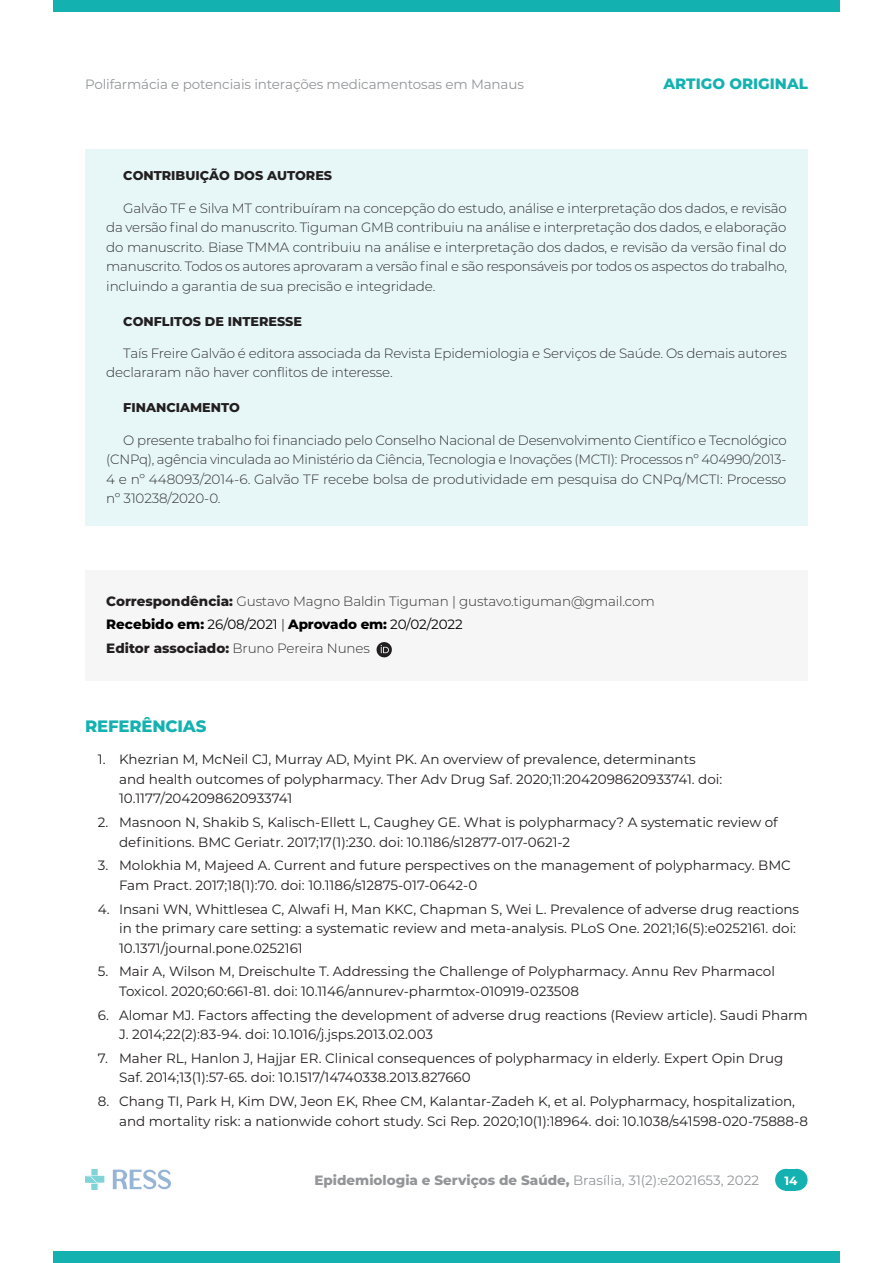
<style>
.page{position:relative;width:893px;height:1263px;background:#fff}
.page>*{position:absolute;margin:0;border:0;box-sizing:border-box;transform-origin:0 0}
.subtitulo{font:800 16.5px "Montserrat";letter-spacing:-.01em;color:#13b2b1}
.t1{font:800 15px "Montserrat";color:#13b2b1}
.t2{font:13.5px/19.5px "Montserrat";color:#231f20}
.nor_quadrofinal{font:300 13.5px/19.5px "Montserrat";letter-spacing:-.01em;color:#312f30;text-align:justify}
.nor_resumo{font:300 13.5px "Montserrat";letter-spacing:-.01em;color:#312f30}
.t3{font:800 13.5px "Montserrat";color:#939598}
.t4{font:13.5px "Montserrat";letter-spacing:-.01em;color:#939598}
.nor_resumo-2{font:800 13.5px "Montserrat";letter-spacing:-.005em;color:#000}
.subtitulo_quadrofina{font:800 12.75px "Montserrat";color:#231f20}
.t5{font:700 12px "Montserrat";color:#fff}
.s1{font-weight:800;color:#231f20}
.s2{font-weight:400}
.s3{font-weight:300}
</style>
<div class="page">
<div style="left:53px;top:1251px;width:787px;height:12px;background:#13b2b1"></div>
<div style="left:53px;top:0;width:787px;height:11px;background:#13b2b1"></div>
<img style="left:85px;top:1170px;width:85px;height:20px">
<div style="left:775px;top:1169px;width:22px;height:22px;background:#13b2b1;border-radius:50%"></div>
<div style="left:786px;top:1169px;width:22px;height:22px;background:#13b2b1;border-radius:50%"></div>
<div style="left:786px;top:1169px;width:10px;height:22px;background:#13b2b1"></div>
<div style="left:85px;top:149px;width:723px;height:376px;background:#e7f7f7"></div>
<div style="left:85px;top:570px;width:723px;height:111px;background:#f6f6f7"></div>
<svg style="left:376px;top:642px;width:16px;height:16px"></svg>
<p class="t4" style="left:85px;top:75px;width:440px">Polifarmácia e potenciais interações medicamentosas em Manaus</p>
<p class="t1" style="left:663px;top:73px;width:146px">ARTIGO ORIGINAL</p>
<p class="subtitulo_quadrofina" style="left:123px;top:166px;width:210px">CONTRIBUIÇÃO DOS AUTORES</p>
<p class="nor_quadrofinal" style="left:106px;top:198px;width:682px;text-indent:17px">Galvão TF e Silva MT contribuíram na concepção do estudo, análise e interpretação dos dados, e revisão da versão final do manuscrito. Tiguman GMB contribuiu na análise e interpretação dos dados, e elaboração do manuscrito. Biase TMMA contribuiu na análise e interpretação dos dados, e revisão da versão final do manuscrito. Todos os autores aprovaram a versão final e são responsáveis por todos os aspectos do trabalho, incluindo a garantia de sua precisão e integridade.</p>
<p class="subtitulo_quadrofina" style="left:123px;top:312px;width:180px">CONFLITOS DE INTERESSE</p>
<p class="nor_quadrofinal" style="left:106px;top:343px;width:682px;text-indent:17px">Taís Freire Galvão é editora associada da Revista Epidemiologia e Serviços de Saúde. Os demais autores declararam não haver conflitos de interesse.</p>
<p class="subtitulo_quadrofina" style="left:123px;top:398px;width:118px">FINANCIAMENTO</p>
<p class="nor_quadrofinal" style="left:106px;top:430px;width:682px;text-indent:17px">O presente trabalho foi financiado pelo Conselho Nacional de Desenvolvimento Científico e Tecnológico (CNPq), agência vinculada ao Ministério da Ciência, Tecnologia e Inovações (MCTI): Processos nº 404990/2013- 4 e nº 448093/2014-6. Galvão TF recebe bolsa de produtividade em pesquisa do CNPq/MCTI: Processo nº 310238/2020-0.</p>
<p class="nor_resumo" style="left:106px;top:592px;width:550px"><span class="s1">Correspondência:</span> Gustavo Magno Baldin Tiguman | gustavo.tiguman@gmail.com</p>
<p class="nor_resumo-2" style="left:106px;top:615px;width:358px">Recebido em: <span class="s2">26/08/2021</span> <span class="s3">|</span> Aprovado em: <span class="s2">20/02/2022</span></p>
<p class="nor_resumo" style="left:106px;top:639px;width:265px"><span class="s1">Editor associado:</span> Bruno Pereira Nunes</p>
<p class="subtitulo" style="left:85px;top:714px;width:123px">REFERÊNCIAS</p>
<p class="t2" style="left:119px;top:749px;width:605px;text-indent:-21px">1. Khezrian M, McNeil CJ, Murray AD, Myint PK. An overview of prevalence, determinants and health outcomes of polypharmacy. Ther Adv Drug Saf. 2020;11:2042098620933741. doi:<br>10.1177/2042098620933741</p>
<p class="t2" style="left:119px;top:812px;width:660px;text-indent:-21px">2. Masnoon N, Shakib S, Kalisch-Ellett L, Caughey GE. What is polypharmacy? A systematic review of definitions. BMC Geriatr. 2017;17(1):230. doi: 10.1186/s12877-017-0621-2</p>
<p class="t2" style="left:119px;top:855px;width:673px;text-indent:-21px">3. Molokhia M, Majeed A. Current and future perspectives on the management of polypharmacy. BMC<br>Fam Pract. 2017;18(1):70. doi: 10.1186/s12875-017-0642-0</p>
<p class="t2" style="left:119px;top:899px;width:682px;text-indent:-21px">4. Insani WN, Whittlesea C, Alwafi H, Man KKC, Chapman S, Wei L. Prevalence of adverse drug reactions in the primary care setting: a systematic review and meta-analysis. PLoS One. 2021;16(5):e0252161. doi:<br>10.1371/journal.pone.0252161</p>
<p class="t2" style="left:119px;top:961px;width:657px;text-indent:-21px">5. Mair A, Wilson M, Dreischulte T. Addressing the Challenge of Polypharmacy. Annu Rev Pharmacol<br>Toxicol. 2020;60:661-81. doi: 10.1146/annurev-pharmtox-010919-023508</p>
<p class="t2" style="left:119px;top:1005px;width:690px;text-indent:-21px">6. Alomar MJ. Factors affecting the development of adverse drug reactions (Review article). Saudi Pharm<br>J. 2014;22(2):83-94. doi: 10.1016/j.jsps.2013.02.003</p>
<p class="t2" style="left:119px;top:1048px;width:666px;text-indent:-21px">7. Maher RL, Hanlon J, Hajjar ER. Clinical consequences of polypharmacy in elderly. Expert Opin Drug<br>Saf. 2014;13(1):57-65. doi: 10.1517/14740338.2013.827660</p>
<p class="t2" style="left:119px;top:1091px;width:690px;text-indent:-21px">8. Chang TI, Park H, Kim DW, Jeon EK, Rhee CM, Kalantar-Zadeh K, et al. Polypharmacy, hospitalization, and mortality risk: a nationwide cohort study. Sci Rep. 2020;10(1):18964. doi: 10.1038/s41598-020-75888-8</p>
<p class="t3" style="left:314px;top:1170px;width:446px">Epidemiologia e Serviços de Saúde, <span class="s2">Brasília, 31(2):e2021653, 2022</span></p>
<p class="t5" style="left:784px;top:1172px;width:14px">14</p>
</div>
